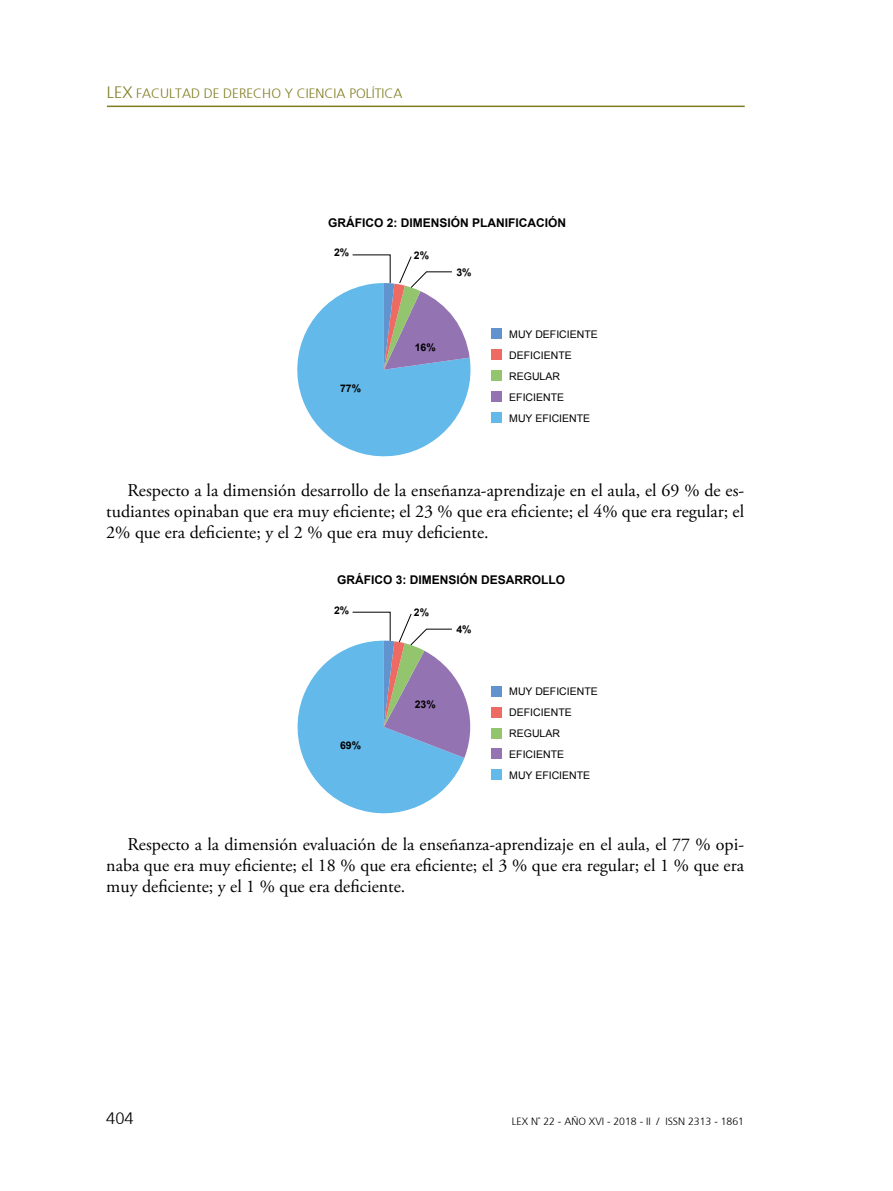
<style>
.page{position:relative;width:893px;height:1191px;background:#fff}
.page>*{position:absolute;margin:0;border:0;box-sizing:border-box;transform-origin:0 0}
.t1{font:18px/21px "Adobe Garamond Pro";color:#000;text-align:justify}
.t2{font:300 16.5px "Frutiger";color:#000}
.t3{font:300 13.5px "Frutiger";color:#7f7d21}
.t4{font:700 12px "Arial";color:#000}
.t5{font:10.5px/21px "Arial";color:#000}
.t6{font:300 10.5px "Frutiger";color:#000}
.t7{font:700 10.5px "Arial";color:#000}
.s1{font-size:16.5px}
</style>
<div class="page">
<hr style="left:107px;top:106px;width:638px;height:1px;background:#7f7d21">
<div style="left:491px;top:328px;width:11px;height:11px;background:#6193ce"></div>
<div style="left:491px;top:350px;width:11px;height:10px;background:#ed6b62"></div>
<div style="left:491px;top:370px;width:11px;height:11px;background:#92c56e"></div>
<div style="left:491px;top:391px;width:11px;height:11px;background:#9373b1"></div>
<div style="left:491px;top:412px;width:11px;height:11px;background:#63b9e9"></div>
<svg style="left:297px;top:254px;width:174px;height:203px"></svg>
<div style="left:491px;top:686px;width:11px;height:10px;background:#6193ce"></div>
<div style="left:491px;top:707px;width:11px;height:10px;background:#ed6b62"></div>
<div style="left:491px;top:727px;width:11px;height:11px;background:#92c56e"></div>
<div style="left:491px;top:748px;width:11px;height:11px;background:#9373b1"></div>
<div style="left:491px;top:769px;width:11px;height:11px;background:#63b9e9"></div>
<svg style="left:297px;top:611px;width:174px;height:203px"></svg>
<p class="t3" style="left:107px;top:84px;width:297px"><span class="s1">LEX</span> FACULTAD DE DERECHO Y CIENCIA POLÍTICA</p>
<p class="t4" style="left:328px;top:214px;width:240px">GRÁFICO 2: DIMENSIÓN PLANIFICACIÓN</p>
<p class="t7" style="left:334px;top:246px;width:17px">2%</p>
<p class="t7" style="left:414px;top:248px;width:17px">2%</p>
<p class="t7" style="left:456px;top:265px;width:17px">3%</p>
<p class="t7" style="left:340px;top:381px;width:23px">77%</p>
<p class="t7" style="left:415px;top:340px;width:23px">16%</p>
<p class="t5" style="left:509px;top:323px;width:90px">MUY DEFICIENTE<br>DEFICIENTE<br>REGULAR<br>EFICIENTE<br>MUY EFICIENTE</p>
<p class="t1" style="left:106px;top:480px;width:639px;text-indent:21px">Respecto a la dimensión desarrollo de la enseñanza-aprendizaje en el aula, el 69 % de es&shy;tudiantes opinaban que era muy eficiente; el 23 % que era eficiente; el 4% que era regular; el 2% que era deficiente; y el 2 % que era muy deficiente.</p>
<p class="t4" style="left:337px;top:571px;width:230px">GRÁFICO 3: DIMENSIÓN DESARROLLO</p>
<p class="t7" style="left:334px;top:603px;width:17px">2%</p>
<p class="t7" style="left:414px;top:605px;width:17px">2%</p>
<p class="t7" style="left:456px;top:623px;width:17px">4%</p>
<p class="t7" style="left:340px;top:738px;width:23px">69%</p>
<p class="t7" style="left:415px;top:697px;width:23px">23%</p>
<p class="t5" style="left:509px;top:680px;width:90px">MUY DEFICIENTE<br>DEFICIENTE<br>REGULAR<br>EFICIENTE<br>MUY EFICIENTE</p>
<p class="t1" style="left:106px;top:834px;width:639px;text-indent:21px">Respecto a la dimensión evaluación de la enseñanza-aprendizaje en el aula, el 77 % opi&shy;naba que era muy eficiente; el 18 % que era eficiente; el 3 % que era regular; el 1 % que era muy deficiente; y el 1 % que era deficiente.</p>
<p class="t2" style="left:106px;top:1106px;width:29px">404</p>
<p class="t6" style="left:512px;top:1113px;width:234px">LEX N° 22 - AÑO XVI - 2018 - II / ISSN 2313 - 1861</p>
</div>
